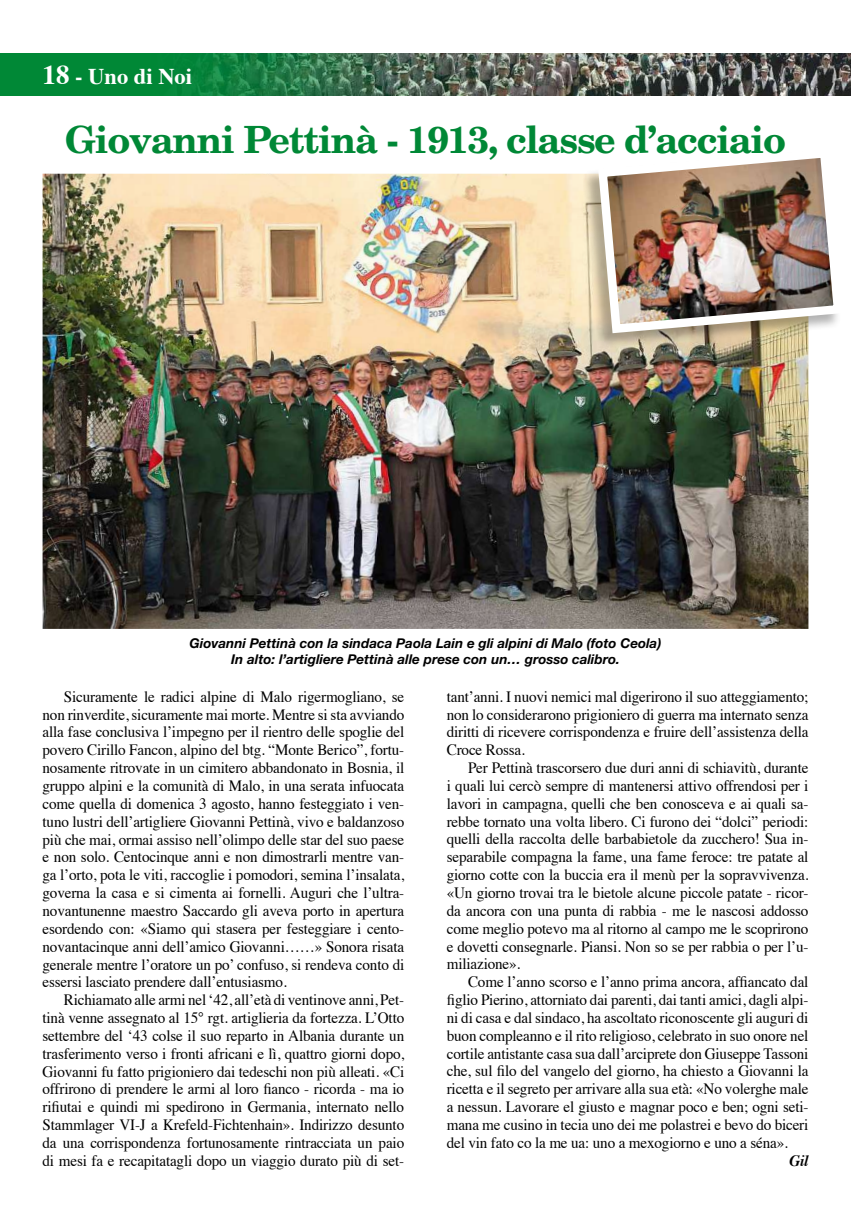
<style>
.page{position:relative;width:851px;height:1212px;background:#fff}
.page>*{position:absolute;margin:0;border:0;box-sizing:border-box;transform-origin:0 0}
.t1{font:700 37.5px "New Century Schlbk";letter-spacing:-.035em;color:#008836}
.t2{font:700 22.5px "Times";color:#fff}
.t3{font:15.75px/17.9px "Times";letter-spacing:-.01em;color:#000;text-align:justify;scale:.96 1}
.t4{font:italic 700 15.75px "Times";color:#000;scale:.96 1}
.t5{font:italic 700 13.5px/16.2px "Helvetica Neue";color:#000;text-align:center}
.s1{font-size:27px}
</style>
<div class="page">
<img style="left:43px;top:174px;width:765px;height:455px">
<div style="left:0;top:53px;width:850px;height:43px;background:#008836"></div>
<div style="left:582px;top:150px;width:259px;height:199px;background:#000;opacity:.3"></div>
<img style="left:593px;top:150px;width:248px;height:188px">
<img style="left:182px;top:53px;width:668px;height:43px">
<h2 class="t2" style="left:43px;top:55px;width:151px"><span class="s1">18</span> - Uno di Noi</h2>
<h1 class="t1" style="left:65px;top:116px;width:722px">Giovanni Pettinà - 1913, classe d’acciaio</h1>
<p class="t5" style="left:189px;top:635px;width:473px">Giovanni Pettinà con la sindaca Paola Lain e gli alpini di Malo (foto Ceola)<br>In alto: l’artigliere Pettinà alle prese con un… grosso calibro.</p>
<p class="t3" style="left:43px;top:686px;width:378px;text-indent:21px">Sicuramente le radici alpine di Malo rigermogliano, se non rinverdite, sicuramente mai morte. Mentre si sta avviando alla fase conclusiva l’impegno per il rientro delle spoglie del povero Cirillo Fancon, alpino del btg. “Monte Berico”, fortu&shy;nosamente ritrovate in un cimitero abbandonato in Bosnia, il gruppo alpini e la comunità di Malo, in una serata infuocata come quella di domenica 3 agosto, hanno festeggiato i ven&shy;tuno lustri dell’artigliere Giovanni Pettinà, vivo e baldanzoso più che mai, ormai assiso nell’olimpo delle star del suo paese e non solo. Centocinque anni e non dimostrarli mentre van&shy;ga l’orto, pota le viti, raccoglie i pomodori, semina l’insalata, governa la casa e si cimenta ai fornelli. Auguri che l’ultra&shy;novantunenne maestro Saccardo gli aveva porto in apertura esordendo con: «Siamo qui stasera per festeggiare i cento&shy;novantacinque anni dell’amico Giovanni……» Sonora risata generale mentre l’oratore un po’ confuso, si rendeva conto di essersi lasciato prendere dall’entusiasmo.</p>
<p class="t3" style="left:43px;top:989px;width:378px;text-indent:21px">Richiamato alle armi nel ‘42, all’età di ventinove anni, Pet&shy;tinà venne assegnato al 15° rgt. artiglieria da fortezza. L’Otto settembre del ‘43 colse il suo reparto in Albania durante un trasferimento verso i fronti africani e lì, quattro giorni dopo, Giovanni fu fatto prigioniero dai tedeschi non più alleati. «Ci offrirono di prendere le armi al loro fianco - ricorda - ma io rifiutai e quindi mi spedirono in Germania, internato nello Stammlager VI-J a Krefeld-Fichtenhain». Indirizzo desunto da una corrispondenza fortunosamente rintracciata un paio di mesi fa e recapitatagli dopo un viaggio durato più di set-</p>
<p class="t3" style="left:446px;top:686px;width:378px">tant’anni. I nuovi nemici mal digerirono il suo atteggiamento; non lo considerarono prigioniero di guerra ma internato senza diritti di ricevere corrispondenza e fruire dell’assistenza della Croce Rossa.</p>
<p class="t3" style="left:446px;top:757px;width:378px;text-indent:21px">Per Pettinà trascorsero due duri anni di schiavitù, durante i quali lui cercò sempre di mantenersi attivo offrendosi per i lavori in campagna, quelli che ben conosceva e ai quali sa&shy;rebbe tornato una volta libero. Ci furono dei “dolci” periodi: quelli della raccolta delle barbabietole da zucchero! Sua in&shy;separabile compagna la fame, una fame feroce: tre patate al giorno cotte con la buccia era il menù per la sopravvivenza. «Un giorno trovai tra le bietole alcune piccole patate - ricor&shy;da ancora con una punta di rabbia - me le nascosi addosso come meglio potevo ma al ritorno al campo me le scoprirono e dovetti consegnarle. Piansi. Non so se per rabbia o per l’u&shy;miliazione».</p>
<p class="t3" style="left:446px;top:972px;width:378px;text-indent:21px">Come l’anno scorso e l’anno prima ancora, affiancato dal figlio Pierino, attorniato dai parenti, dai tanti amici, dagli alpi&shy;ni di casa e dal sindaco, ha ascoltato riconoscente gli auguri di buon compleanno e il rito religioso, celebrato in suo onore nel cortile antistante casa sua dall’arciprete don Giuseppe Tassoni che, sul filo del vangelo del giorno, ha chiesto a Giovanni la ricetta e il segreto per arrivare alla sua età: «No volerghe male a nessun. Lavorare el giusto e magnar poco e ben; ogni seti&shy;mana me cusino in tecia uno dei me polastrei e bevo do biceri del vin fato co la me ua: uno a mexogiorno e uno a séna».</p>
<p class="t4" style="left:789px;top:1145px;width:21px">Gil</p>
</div>
